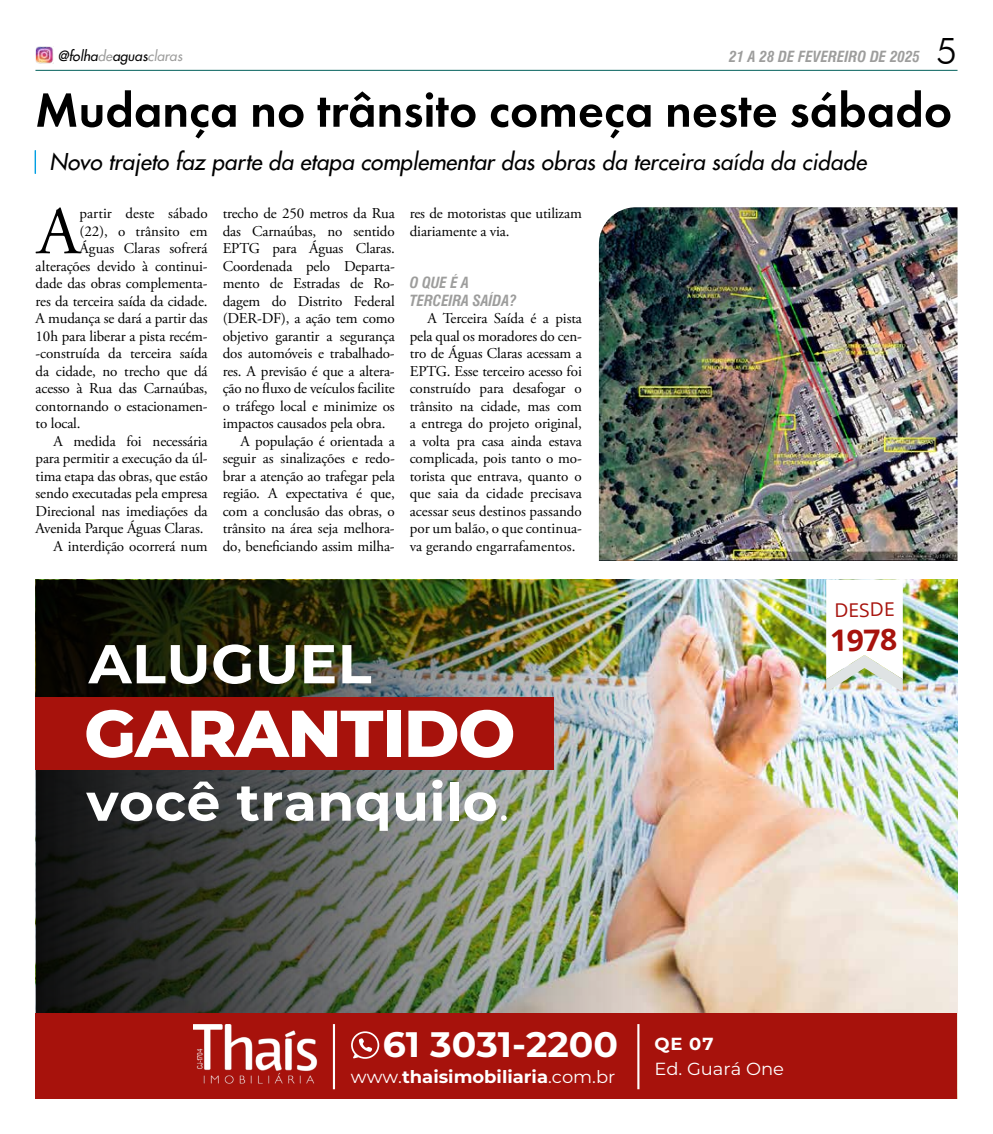
<style>
.page{position:relative;width:993px;height:1134px;background:#fff}
.page>*{position:absolute;margin:0;border:0;box-sizing:border-box;transform-origin:0 0}
.t1{font:67.75px "Adobe Garamond Pro";color:#000}
.t2{font:800 66px "Montserrat";letter-spacing:-.02em;color:#fff}
.t3{font:700 54.62px "Montserrat";letter-spacing:.01em;color:#fff}
.t4{font:700 52.12px "Montserrat";letter-spacing:.01em;color:#fff}
.t5{font:600 50px "Futura PT";color:#000}
.t6{font:300 37px "Futura BT";color:#000}
.t7{font:700 35.38px "Montserrat";color:#fff}
.t8{font:700 29.62px "Open Sans";color:#a7120c}
.t9{font:italic 22.5px "Futura 2";color:#000}
.t10{font:18.88px "Open Sans";color:#a7120c}
.t11{font:700 17.5px "Montserrat";color:#fff}
.t12{font:17.5px "Montserrat";color:#fff}
.t13{font:15px/17.5px "Adobe Garamond Pro";letter-spacing:-.01em;color:#000}
.t14{font:italic 700 condensed 15px/17.5px "Swiss 721 BT";color:#9d9d9c}
.t15{font:italic 13.75px "Futura 2";color:#000}
.s1{color:#9d9d9c}
.s2{font-weight:400}
</style>
<div class="page">
<hr style="left:35px;top:70px;width:922px;height:1px;background:#00605b">
<img style="left:35px;top:46px;width:18px;height:18px">
<svg style="left:35px;top:150px;width:1px;height:24px"></svg>
<img style="left:710px;top:579px;width:247px;height:434px">
<img style="left:35px;top:579px;width:675px;height:434px">
<svg style="left:825px;top:579px;width:77px;height:113px"></svg>
<div style="left:35px;top:697px;width:519px;height:73px;background:#a7120c"></div>
<div style="left:35px;top:1013px;width:922px;height:85px;background:#a7120c"></div>
<hr style="left:333px;top:1024px;width:2px;height:65px;background:#fff">
<hr style="left:637px;top:1024px;width:2px;height:65px;background:#fff">
<img style="left:194px;top:1024px;width:124px;height:60px">
<svg style="left:351px;top:1031px;width:28px;height:28px"></svg>
<img style="left:598px;top:207px;width:359px;height:354px">
<p class="t15" style="left:58px;top:47px;width:126px">@folha<span class="s1">de</span>aguas<span class="s1">claras</span></p>
<p class="t14" style="left:728px;top:48px;width:192px">21 A 28 DE FEVEREIRO DE 2025</p>
<h3 class="t6" style="left:935px;top:28px;width:23px">5</h3>
<h3 class="t5" style="left:35px;top:79px;width:918px">Mudança no trânsito começa neste sábado</h3>
<h3 class="t9" style="left:50px;top:147px;width:817px">Novo trajeto faz parte da etapa complementar das obras da terceira saída da cidade</h3>
<h1 class="t1" style="left:37px;top:191px;width:44px">A</h1>
<p class="t13" style="left:80px;top:205px;width:129px">partir deste sábado</p>
<p class="t13" style="left:223px;top:205px;width:173px">trecho de 250 metros da Rua</p>
<p class="t13" style="left:223px;top:223px;width:173px">das Carnaúbas, no sentido</p>
<p class="t13" style="left:223px;top:240px;width:173px">EPTG para Águas Claras.</p>
<p class="t13" style="left:223px;top:258px;width:173px">Coordenada pelo Departa-</p>
<p class="t13" style="left:223px;top:275px;width:173px">mento de Estradas de Ro-</p>
<p class="t13" style="left:223px;top:293px;width:173px">dagem do Distrito Federal</p>
<p class="t13" style="left:223px;top:310px;width:173px">(DER-DF), a ação tem como</p>
<p class="t13" style="left:223px;top:328px;width:173px">objetivo garantir a segurança</p>
<p class="t13" style="left:223px;top:345px;width:173px">dos automóveis e trabalhado-</p>
<p class="t13" style="left:223px;top:363px;width:173px">res. A previsão é que a altera-</p>
<p class="t13" style="left:223px;top:380px;width:173px">ção no fluxo de veículos facilite</p>
<p class="t13" style="left:223px;top:398px;width:173px">o tráfego local e minimize os</p>
<p class="t13" style="left:223px;top:415px;width:164px">impactos causados pela obra.</p>
<p class="t13" style="left:240px;top:433px;width:156px">A população é orientada a</p>
<p class="t13" style="left:223px;top:450px;width:173px">seguir as sinalizações e redo-</p>
<p class="t13" style="left:223px;top:468px;width:173px">brar a atenção ao trafegar pela</p>
<p class="t13" style="left:223px;top:485px;width:173px">região. A expectativa é que,</p>
<p class="t13" style="left:223px;top:503px;width:173px">com a conclusão das obras, o</p>
<p class="t13" style="left:223px;top:520px;width:173px">trânsito na área seja melhora-</p>
<p class="t13" style="left:223px;top:538px;width:173px">do, beneficiando assim milha-</p>
<p class="t13" style="left:409px;top:205px;width:173px">res de motoristas que utilizam diariamente a via.</p>
<p class="t14" style="left:409px;top:274px;width:108px">O QUE É A<br>TERCEIRA SAÍDA?</p>
<p class="t13" style="left:409px;top:310px;width:173px;text-align:justify;text-indent:18px">A Terceira Saída é a pista pela qual os moradores do cen&shy;tro de Águas Claras acessam a EPTG. Esse terceiro acesso foi construído para desafogar o trânsito na cidade, mas com a entrega do projeto original, a volta pra casa ainda estava complicada, pois tanto o mo&shy;torista que entrava, quanto o que saia da cidade precisava acessar seus destinos passando por um balão, o que continua&shy;va gerando engarrafamentos.</p>
<p class="t13" style="left:80px;top:223px;width:129px">(22), o trânsito em</p>
<p class="t13" style="left:80px;top:240px;width:129px">Águas Claras sofrerá</p>
<p class="t13" style="left:36px;top:258px;width:173px">alterações devido à continui-</p>
<p class="t13" style="left:36px;top:275px;width:173px">dade das obras complementa-</p>
<p class="t13" style="left:36px;top:293px;width:173px">res da terceira saída da cidade.</p>
<p class="t13" style="left:36px;top:310px;width:173px">A mudança se dará a partir das</p>
<p class="t13" style="left:36px;top:328px;width:173px">10h para liberar a pista recém-</p>
<p class="t13" style="left:36px;top:345px;width:173px">-construída da terceira saída</p>
<p class="t13" style="left:36px;top:363px;width:173px">da cidade, no trecho que dá</p>
<p class="t13" style="left:36px;top:380px;width:173px">acesso à Rua das Carnaúbas,</p>
<p class="t13" style="left:36px;top:398px;width:173px">contornando o estacionamen-</p>
<p class="t13" style="left:36px;top:415px;width:46px">to local.</p>
<p class="t13" style="left:53px;top:433px;width:156px">A medida foi necessária</p>
<p class="t13" style="left:36px;top:450px;width:173px">para permitir a execução da úl-</p>
<p class="t13" style="left:36px;top:468px;width:173px">tima etapa das obras, que estão</p>
<p class="t13" style="left:36px;top:485px;width:173px">sendo executadas pela empresa</p>
<p class="t13" style="left:36px;top:503px;width:173px">Direcional nas imediações da</p>
<p class="t13" style="left:36px;top:520px;width:169px">Avenida Parque Águas Claras.</p>
<p class="t13" style="left:53px;top:538px;width:156px">A interdição ocorrerá num</p>
<h3 class="t3" style="left:89px;top:624px;width:284px">ALUGUEL</h3>
<h2 class="t2" style="left:84px;top:685px;width:433px">GARANTIDO</h2>
<h3 class="t4" style="left:86px;top:765px;width:424px">você tranquilo<span class="s2">.</span></h3>
<p class="t10" style="left:833px;top:597px;width:62px;rotate:-1deg">DESDE</p>
<h3 class="t8" style="left:829px;top:619px;width:69px;rotate:-1deg">1978</h3>
<h3 class="t7" style="left:382px;top:1018px;width:332px">61 3031-2200 <sup>QE</sup> <sup>07</sup></h3>
<p class="t12" style="left:654px;top:1057px;width:131px">Ed. Guará One</p>
<p class="t11" style="left:351px;top:1064px;width:266px"><span class="s2">www.</span>thaisimobiliaria<span class="s2">.com.br</span></p>
</div>
